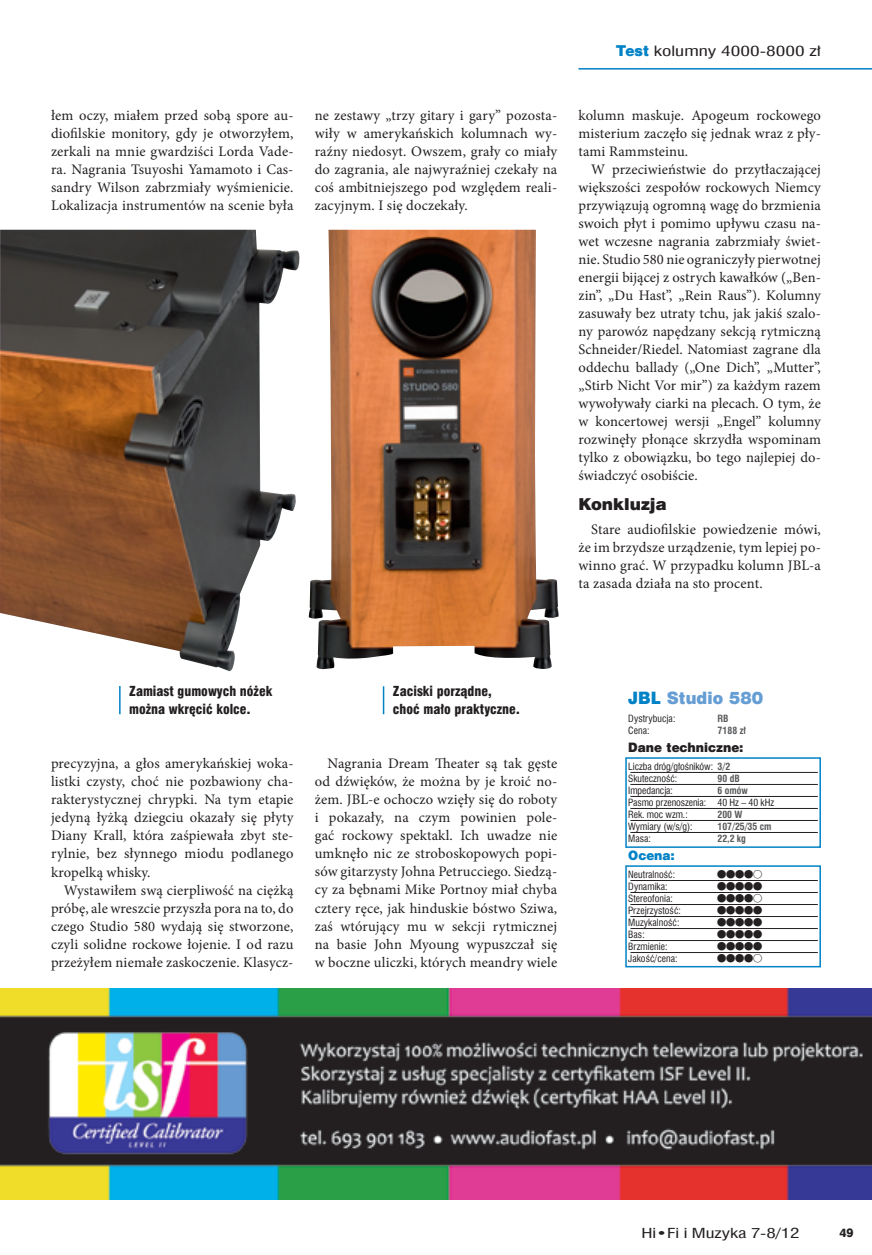
<style>
.page{position:relative;width:872px;height:1255px;background:#fff}
.page>*{position:absolute;margin:0;border:0;box-sizing:border-box;transform-origin:0 0}
.t1{font:16.5px "Swis 721 Blk EU";color:#231f20}
.t2{font:15.75px "Swis 721 Blk 2 EU";letter-spacing:.005em;color:#669ed4}
.t3{font:14.55px/18px "Minion Pro";letter-spacing:.01em;color:#231f20;text-align:justify}
.t4{font:13.8px "Swis 721 Cn EU";color:#231f20;scale:1.4 1}
.t5{font:13.5px/18px "Swis 721 Blk Cn EU";color:#231f20}
.t6{font:13.5px "Swis 721 Cn EU";letter-spacing:-.005em;color:#231f20;scale:1.4 1}
.t7{font:12px "Swis 721 Blk 2 EU";color:#231f20}
.t8{font:12px "Swis 721 Blk 2 EU";color:#0082c6}
.t9{font:12px "Swis 721 Hv EU";color:#231f20}
.t10{font:9.75px/12px "Swis 721 Cn EU";letter-spacing:.005em;color:#231f20}
.t11{font:9.75px "Hi Fi Hd";color:#231f20}
.t12{font:700 9.75px "Swis 721 Cn EU";letter-spacing:-.005em;color:#58595b}
.s1{font-family:"Swis 721 Blk 2 EU";color:#0082c6}
.s2{color:#0082c6}
.s3{font-weight:700;color:#58595b}
</style>
<div class="page">
<hr style="left:578px;top:68px;width:294px;height:2px;background:#0082c6">
<img style="left:309px;top:230px;width:250px;height:440px">
<img style="left:0;top:230px;width:300px;height:441px">
<hr style="left:119px;top:686px;width:2px;height:28px;background:#0082c6">
<svg style="left:383px;top:686px;width:1px;height:28px"></svg>
<img style="left:0;top:988px;width:872px;height:211px">
<div style="left:625px;top:757px;width:196px;height:90px;border:2px solid #0082c6"></div>
<div style="left:625px;top:865px;width:196px;height:102px;border:2px solid #0082c6"></div>
<hr style="left:630px;top:772px;width:188px;height:1px;background:#231f20">
<hr style="left:630px;top:784px;width:188px;height:1px;background:#231f20">
<hr style="left:630px;top:796px;width:188px;height:1px;background:#231f20">
<hr style="left:630px;top:808px;width:188px;height:1px;background:#231f20">
<hr style="left:630px;top:820px;width:188px;height:1px;background:#231f20">
<hr style="left:630px;top:832px;width:188px;height:1px;background:#231f20">
<hr style="left:630px;top:880px;width:188px;height:1px;background:#231f20">
<hr style="left:630px;top:892px;width:188px;height:1px;background:#231f20">
<hr style="left:630px;top:904px;width:188px;height:1px;background:#231f20">
<hr style="left:630px;top:916px;width:188px;height:1px;background:#231f20">
<hr style="left:630px;top:928px;width:188px;height:1px;background:#231f20">
<hr style="left:630px;top:940px;width:188px;height:1px;background:#231f20">
<hr style="left:630px;top:952px;width:188px;height:1px;background:#231f20">
<p class="t3" style="left:51px;top:106px;width:244px">łem oczy, miałem przed sobą spore au&shy;diofilskie monitory, gdy je otworzyłem, zerkali na mnie gwardziści Lorda Vade&shy;ra. Nagrania Tsuyoshi Yamamoto i Cas&shy;sandry Wilson zabrzmiały wyśmienicie.<br>Lokalizacja instrumentów na scenie była</p>
<p class="t3" style="left:315px;top:106px;width:244px">ne zestawy „trzy gitary i gary” pozosta&shy;wiły w amerykańskich kolumnach wy&shy;raźny niedosyt. Owszem, grały co miały do zagrania, ale najwyraźniej czekały na coś ambitniejszego pod względem reali&shy;zacyjnym. I się doczekały.</p>
<p class="t4" style="left:616px;top:41px;width:148px"><span class="s1">Test</span> kolumny 4000-8000 zł</p>
<p class="t3" style="left:578px;top:106px;width:244px">kolumn maskuje. Apogeum rockowego misterium zaczęło się jednak wraz z pły&shy;tami Rammsteinu.</p>
<p class="t3" style="left:578px;top:160px;width:244px;text-indent:13px">W przeciwieństwie do przytłaczającej większości zespołów rockowych Niemcy przywiązują ogromną wagę do brzmienia swoich płyt i pomimo upływu czasu na&shy;wet wczesne nagrania zabrzmiały świet&shy;nie. Studio 580 nie ograniczyły pierwotnej energii bijącej z ostrych kawałków („Ben&shy;zin”, „Du Hast”, „Rein Raus”). Kolumny zasuwały bez utraty tchu, jak jakiś szalo&shy;ny parowóz napędzany sekcją rytmiczną Schneider/Riedel. Natomiast zagrane dla oddechu ballady („One Dich”, „Mutter”, „Stirb Nicht Vor mir”) za każdym razem wywoływały ciarki na plecach. O tym, że w koncertowej wersji „Engel” kolumny rozwinęły płonące skrzydła wspominam tylko z obowiązku, bo tego najlepiej do&shy;świadczyć osobiście.</p>
<p class="t1" style="left:578px;top:494px;width:90px">Konkluzja</p>
<p class="t3" style="left:578px;top:520px;width:244px;text-indent:13px">Stare audiofilskie powiedzenie mówi, że im brzydsze urządzenie, tym lepiej po&shy;winno grać. W przypadku kolumn JBL-a ta zasada działa na sto procent.</p>
<p class="t5" style="left:129px;top:683px;width:145px">Zamiast gumowych nóżek można wkręcić kolce.</p>
<p class="t5" style="left:393px;top:683px;width:128px">Zaciski porządne, choć mało praktyczne.</p>
<p class="t2" style="left:628px;top:687px;width:136px"><span class="s2">JBL</span> Studio 580</p>
<p class="t10" style="left:628px;top:712px;width:49px">Dystrybucja:</p>
<p class="t12" style="left:717px;top:712px;width:12px">RB</p>
<p class="t10" style="left:628px;top:724px;width:23px">Cena:</p>
<p class="t12" style="left:717px;top:724px;width:30px">7188 zł</p>
<p class="t7" style="left:628px;top:739px;width:117px">Dane techniczne:</p>
<p class="t10" style="left:628px;top:760px;width:103px">Liczba dróg/głośników: <span class="s3">3/2<br></span>Skuteczność:</p>
<p class="t3" style="left:315px;top:754px;width:244px;text-indent:13px">Nagrania Dream Theater są tak gęste od dźwięków, że można by je kroić no&shy;żem. JBL-e ochoczo wzięły się do roboty i pokazały, na czym powinien pole&shy;gać rockowy spektakl. Ich uwadze nie umknęło nic ze stroboskopowych popi&shy;sów gitarzysty Johna Petrucciego. Siedzą&shy;cy za bębnami Mike Portnoy miał chyba cztery ręce, jak hinduskie bóstwo Sziwa, zaś wtórujący mu w sekcji rytmicznej na basie John Myoung wypuszczał się w boczne uliczki, których meandry wiele</p>
<p class="t3" style="left:51px;top:754px;width:244px">precyzyjna, a głos amerykańskiej woka&shy;listki czysty, choć nie pozbawiony cha&shy;rakterystycznej chrypki. Na tym etapie jedyną łyżką dziegciu okazały się płyty Diany Krall, która zaśpiewała zbyt ste&shy;rylnie, bez słynnego miodu podlanego kropelką whisky.</p>
<p class="t3" style="left:51px;top:880px;width:244px;text-indent:13px">Wystawiłem swą cierpliwość na ciężką próbę, ale wreszcie przyszła pora na to, do czego Studio 580 wydają się stworzone, czyli solidne rockowe łojenie. I od razu przeżyłem niemałe zaskoczenie. Klasycz-</p>
<p class="t12" style="left:717px;top:772px;width:24px">90 dB</p>
<p class="t10" style="left:628px;top:784px;width:46px">Impedancja:</p>
<p class="t12" style="left:717px;top:784px;width:32px">6 omów</p>
<p class="t10" style="left:628px;top:796px;width:147px">Pasmo przenoszenia: 40 Hz – 40 kHz<br>Rek. moc wzm.:</p>
<p class="t12" style="left:717px;top:808px;width:26px">200 W</p>
<p class="t10" style="left:628px;top:820px;width:66px">Wymiary (w/s/g):</p>
<p class="t12" style="left:717px;top:820px;width:55px">107/25/35 cm</p>
<p class="t10" style="left:628px;top:832px;width:24px">Masa:</p>
<p class="t12" style="left:717px;top:832px;width:30px">22,2 kg</p>
<p class="t8" style="left:628px;top:847px;width:48px">Ocena:</p>
<p class="t10" style="left:628px;top:868px;width:48px">Neutralność:</p>
<p class="t11" style="left:717px;top:868px;width:46px">≤≤≤≤≥</p>
<p class="t10" style="left:628px;top:880px;width:41px">Dynamika:</p>
<p class="t11" style="left:717px;top:880px;width:46px">≤≤≤≤≤</p>
<p class="t10" style="left:628px;top:892px;width:46px">Stereofonia:</p>
<p class="t11" style="left:717px;top:892px;width:46px">≤≤≤≤≥</p>
<p class="t10" style="left:628px;top:904px;width:54px">Przejrzystość:</p>
<p class="t11" style="left:717px;top:904px;width:46px">≤≤≤≤≤</p>
<p class="t10" style="left:628px;top:916px;width:53px">Muzykalność:</p>
<p class="t11" style="left:717px;top:916px;width:46px">≤≤≤≤≤</p>
<p class="t10" style="left:628px;top:928px;width:18px">Bas:</p>
<p class="t11" style="left:717px;top:928px;width:46px">≤≤≤≤≤</p>
<p class="t10" style="left:628px;top:940px;width:41px">Brzmienie:</p>
<p class="t11" style="left:717px;top:940px;width:46px">≤≤≤≤≤</p>
<p class="t10" style="left:628px;top:952px;width:51px">Jakość/cena:</p>
<p class="t11" style="left:717px;top:952px;width:46px">≤≤≤≤≥</p>
<p class="t6" style="left:641px;top:1224px;width:114px">Hi•Fi i Muzyka 7-8/12</p>
<p class="t9" style="left:839px;top:1225px;width:16px">49</p>
</div>
